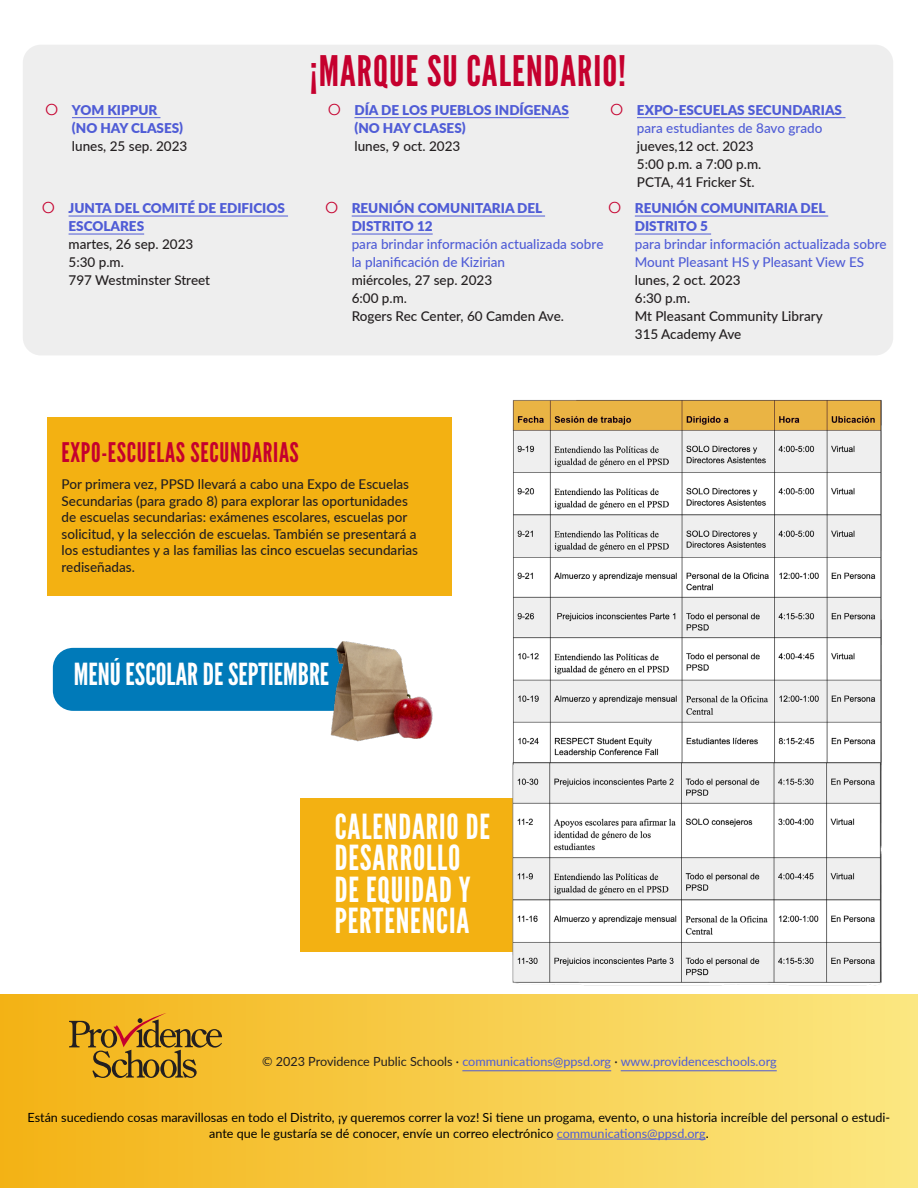
<style>
.page{position:relative;width:918px;height:1188px;background:#fff}
.page>*{position:absolute;margin:0;border:0;box-sizing:border-box;transform-origin:0 0}
.League_Gothic_24pt_B{font:42px "League Gothic";letter-spacing:.025em;color:#c5002e}
.t1{font:34.5px/31.5px "League Gothic";letter-spacing:.025em;color:#fff}
.League_Gothic_32pt_B{font:30.3px "League Gothic";color:#fff}
.Lato_Light_8pt_Black{font:27px "League Gothic";letter-spacing:.025em;color:#c5002e}
.Lato_Light_8pt_Black-2{font:500 13.5px/18px "Lato";color:#231f20}
.t2{font:500 13.5px/18px "Lato";color:#4f5cd6}
.t3{font:900 13.5px/18px "Lato";color:#4f5cd6}
.League_Gothic_18pt_W{font:12.6px/15.8px "Lato";color:#000;text-align:center}
.Lato_Light_10pt_Whit{font:12.6px "Lato";color:#4f5cd6}
.s1{font-weight:500;color:#231f20}
.s2{font-weight:900;color:#4f5cd6}
.s3{color:#4f5cd6}
.s4{font-weight:900}
.s5{color:#231f20}
</style>
<div class="page">
<div style="left:47px;top:417px;width:405px;height:179px;background:#f3b112"></div>
<div style="left:0;top:995px;width:918px;height:193px;background:linear-gradient(to right,#f3b214,#fbe782)"></div>
<svg style="left:69px;top:1013px;width:153px;height:65px;background:#c99724"></svg>
<hr style="left:557px;top:1139px;width:149px;height:1px;background:#4f5cd6">
<hr style="left:462px;top:1070px;width:149px;height:1px;background:#4f5cd6">
<hr style="left:621px;top:1070px;width:156px;height:1px;background:#4f5cd6">
<div style="left:301px;top:798px;width:527px;height:154px;background:#f3b112"></div>
<div style="left:23px;top:45px;width:870px;height:310px;background:#eee;border-radius:18px"></div>
<div style="left:53px;top:648px;width:299px;height:63px;background:#007ab9;border-radius:20px"></div>
<img style="left:319px;top:641px;width:114px;height:101px">
<hr style="left:72px;top:117px;width:88px;height:1px;background:#4f5cd6">
<hr style="left:354px;top:117px;width:215px;height:1px;background:#4f5cd6">
<hr style="left:637px;top:117px;width:205px;height:1px;background:#4f5cd6">
<hr style="left:69px;top:216px;width:219px;height:1px;background:#4f5cd6">
<hr style="left:69px;top:234px;width:75px;height:1px;background:#4f5cd6">
<hr style="left:352px;top:216px;width:193px;height:1px;background:#4f5cd6">
<hr style="left:352px;top:234px;width:81px;height:1px;background:#4f5cd6">
<hr style="left:635px;top:216px;width:193px;height:1px;background:#4f5cd6">
<hr style="left:635px;top:234px;width:76px;height:1px;background:#4f5cd6">
<img style="left:512px;top:400px;width:369px;height:585px">
<p class="League_Gothic_24pt_B" style="left:310px;top:46px;width:318px">¡MARQUE SU CALENDARIO!</p>
<p class="t3" style="left:72px;top:100px;width:117px">YOM KIPPUR<br>(NO HAY CLASES) <span class="s1">lunes, 25 sep. 2023</span></p>
<p class="t3" style="left:354px;top:100px;width:216px">DÍA DE LOS PUEBLOS INDÍGENAS (NO HAY CLASES)<br><span class="s1">lunes, 9 oct. 2023</span></p>
<p class="Lato_Light_8pt_Black-2" style="left:637px;top:100px;width:207px"><span class="s2">EXPO-ESCUELAS SECUNDARIAS </span><span class="s3">para estudiantes de 8avo grado </span>jueves,12 oct. 2023<br>5:00 p.m. a 7:00 p.m.<br>PCTA, 41 Fricker St.</p>
<p class="Lato_Light_8pt_Black-2" style="left:69px;top:199px;width:218px"><span class="s2">JUNTA DEL COMITÉ DE EDIFICIOS<br>ESCOLARES<br></span>martes, 26 sep. 2023<br>5:30 p.m.<br>797 Westminster Street</p>
<p class="t2" style="left:352px;top:199px;width:253px"><span class="s4">REUNIÓN COMUNITARIA DEL<br>DISTRITO 12<br></span>para brindar información actualizada sobre la planificación de Kizirian<br><span class="s5">miércoles, 27 sep. 2023<br>6:00 p.m.<br>Rogers Rec Center, 60 Camden Ave.</span></p>
<p class="t2" style="left:635px;top:199px;width:253px"><span class="s4">REUNIÓN COMUNITARIA DEL<br>DISTRITO 5<br></span>para brindar información actualizada sobre<br>Mount Pleasant HS y Pleasant View ES <span class="s5">lunes, 2 oct. 2023<br>6:30 p.m.<br>Mt Pleasant Community Library<br>315 Academy Ave</span></p>
<p class="Lato_Light_8pt_Black" style="left:62px;top:436px;width:239px">EXPO-ESCUELAS SECUNDARIAS</p>
<p class="Lato_Light_8pt_Black-2" style="left:62px;top:475px;width:358px;line-height:16.5px">Por primera vez, PPSD llevará a cabo una Expo de Escuelas Secundarias (para grado 8) para explorar las oportunidades de escuelas secundarias: exámenes escolares, escuelas por solicitud, y la selección de escuelas. También se presentará a los estudiantes y a las familias las cinco escuelas secundarias rediseñadas.</p>
<p class="League_Gothic_32pt_B" style="left:74px;top:657px;width:257px">MENÚ ESCOLAR DE SEPTIEMBRE</p>
<p class="t1" style="left:335px;top:811px;width:157px">CALENDARIO DE<br>DESARROLLO<br>DE EQUIDAD Y<br>PERTENENCIA</p>
<p class="Lato_Light_10pt_Whit" style="left:262px;top:1053px;width:516px"><span class="s5">© 2023 Providence Public Schools ·</span> communications@ppsd.org <span class="s5">·</span> www.providenceschools.org</p>
<p class="League_Gothic_18pt_W" style="left:28px;top:1109px;width:864px">Están sucediendo cosas maravillosas en todo el Distrito, ¡y queremos correr la voz! Si tiene un progama, evento, o una historia increíble del personal o estudi&shy;ante que le gustaría se dé conocer, envíe un correo electrónico <span class="s3">communications@ppsd.org</span>.</p>
</div>
